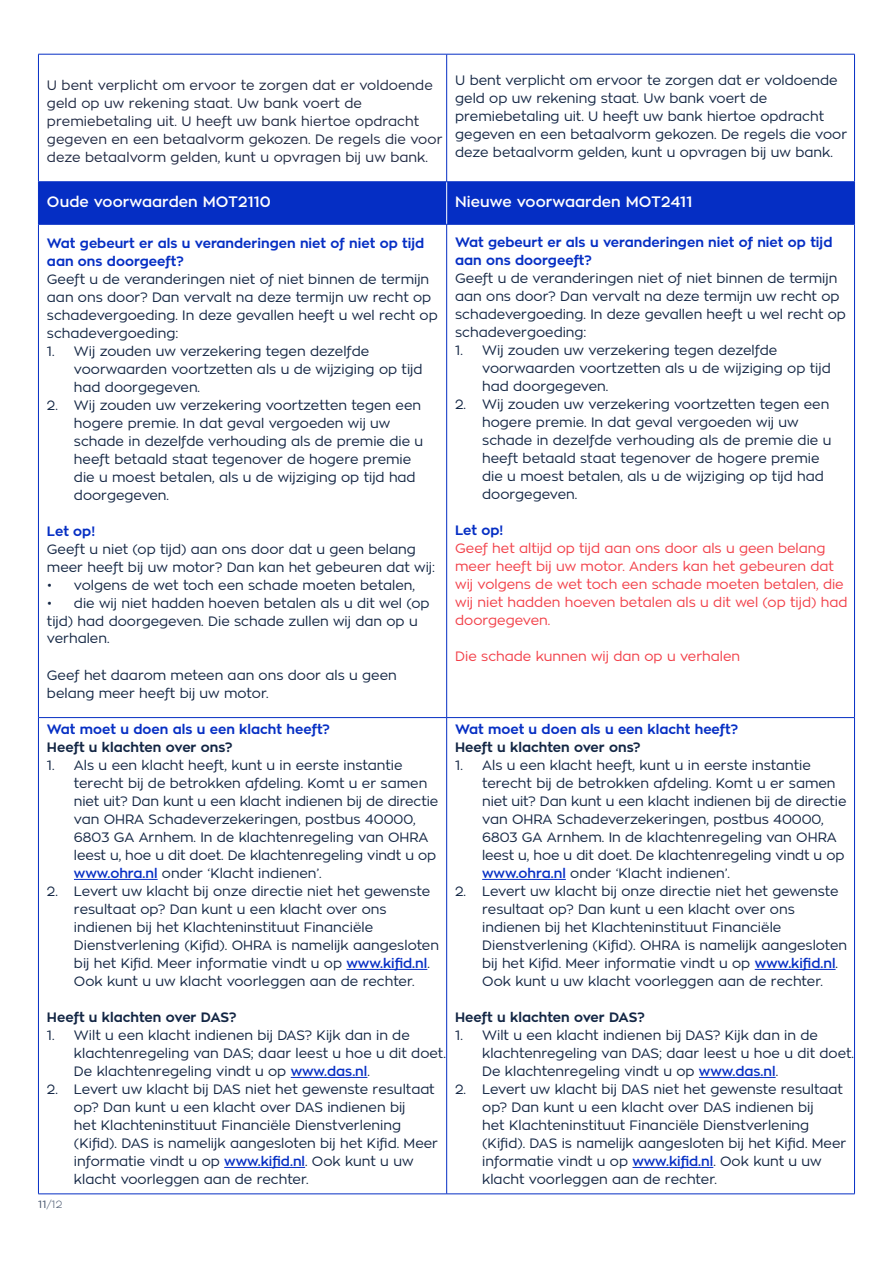
<style>
.page{position:relative;width:893px;height:1263px;background:#fff}
.page>*{position:absolute;margin:0;border:0;box-sizing:border-box;transform-origin:0 0}
.t1{font:600 15px "Zona Pro";letter-spacing:.005em;color:#fff}
.t2{font:13.5px/18px "Zona Pro";color:#132644}
.t3{font:13.5px/18px "Zona Pro";color:#f23f48}
.t4{font:13.5px/18px "Zona Pro";letter-spacing:.005em;color:#1e2842}
.t5{font:700 13.5px/18px "Zona Pro";color:#062fc4}
.t6{font:700 13.5px "Zona Pro";color:#132644}
.t7{font:300 10.5px "Zona Pro";color:#425169}
.s1{font-weight:600;color:#062fc4}
.s2{font-weight:400}
</style>
<div class="page">
<div style="left:39px;top:182px;width:815px;height:42px;background:#052ec4"></div>
<hr style="left:38px;top:54px;width:1px;height:128px;background:#052ec4">
<hr style="left:446px;top:54px;width:1px;height:128px;background:#052ec4">
<hr style="left:854px;top:54px;width:1px;height:128px;background:#052ec4">
<hr style="left:38px;top:224px;width:1px;height:493px;background:#052ec4">
<hr style="left:446px;top:224px;width:1px;height:493px;background:#052ec4">
<hr style="left:854px;top:224px;width:1px;height:493px;background:#052ec4">
<hr style="left:38px;top:717px;width:1px;height:477px;background:#052ec4">
<hr style="left:446px;top:718px;width:1px;height:476px;background:#052ec4">
<hr style="left:854px;top:717px;width:1px;height:477px;background:#052ec4">
<hr style="left:446px;top:182px;width:1px;height:42px;background:#fff">
<hr style="left:38px;top:54px;width:409px;height:1px;background:#062fc4">
<hr style="left:447px;top:54px;width:408px;height:1px;background:#062fc4">
<hr style="left:38px;top:181px;width:409px;height:1px;background:#062fc4">
<hr style="left:38px;top:182px;width:1px;height:42px;background:#062fc4">
<hr style="left:447px;top:181px;width:408px;height:1px;background:#062fc4">
<hr style="left:854px;top:182px;width:1px;height:42px;background:#062fc4">
<hr style="left:38px;top:224px;width:409px;height:1px;background:#062fc4">
<hr style="left:447px;top:224px;width:408px;height:1px;background:#062fc4">
<hr style="left:39px;top:717px;width:408px;height:1px;background:#062fc4">
<hr style="left:447px;top:717px;width:407px;height:1px;background:#062fc4">
<hr style="left:38px;top:1193px;width:409px;height:1px;background:#062fc4">
<hr style="left:447px;top:1193px;width:408px;height:1px;background:#062fc4">
<hr style="left:74px;top:879px;width:84px;height:1px;background:#062fc4">
<hr style="left:346px;top:969px;width:81px;height:1px;background:#062fc4">
<hr style="left:291px;top:1077px;width:76px;height:1px;background:#062fc4">
<hr style="left:224px;top:1167px;width:81px;height:1px;background:#062fc4">
<hr style="left:482px;top:879px;width:84px;height:1px;background:#062fc4">
<hr style="left:755px;top:969px;width:81px;height:1px;background:#062fc4">
<hr style="left:699px;top:1077px;width:77px;height:1px;background:#062fc4">
<hr style="left:632px;top:1167px;width:81px;height:1px;background:#062fc4">
<p class="t4" style="left:47px;top:76px;width:397px">U bent verplicht om ervoor te zorgen dat er voldoende geld op uw rekening staat. Uw bank voert de premiebetaling uit. U heeft uw bank hiertoe opdracht gegeven en een betaalvorm gekozen. De regels die voor deze betaalvorm gelden, kunt u opvragen bij uw bank.</p>
<p class="t2" style="left:455px;top:72px;width:394px">U bent verplicht om ervoor te zorgen dat er voldoende geld op uw rekening staat. Uw bank voert de premiebetaling uit. U heeft uw bank hiertoe opdracht gegeven en een betaalvorm gekozen. De regels die voor deze betaalvorm gelden, kunt u opvragen bij uw bank.</p>
<p class="t1" style="left:47px;top:192px;width:225px">Oude voorwaarden MOT2110</p>
<p class="t1" style="left:455px;top:192px;width:239px">Nieuwe voorwaarden MOT2411</p>
<p class="t5" style="left:47px;top:234px;width:379px">Wat gebeurt er als u veranderingen niet of niet op tijd aan ons doorgeeft?</p>
<p class="t2" style="left:47px;top:270px;width:392px">Geeft u de veranderingen niet of niet binnen de termijn aan ons door? Dan vervalt na deze termijn uw recht op schadevergoeding. In deze gevallen heeft u wel recht op schadevergoeding:</p>
<p class="t2" style="left:74px;top:342px;width:350px;text-indent:-27px">1. Wij zouden uw verzekering tegen dezelfde voorwaarden voortzetten als u de wijziging op tijd had doorgegeven.</p>
<p class="t2" style="left:74px;top:396px;width:351px;text-indent:-27px">2. Wij zouden uw verzekering voortzetten tegen een hogere premie. In dat geval vergoeden wij uw schade in dezelfde verhouding als de premie die u heeft betaald staat tegenover de hogere premie die u moest betalen, als u de wijziging op tijd had doorgegeven.</p>
<p class="t5" style="left:47px;top:522px;width:50px">Let op!</p>
<p class="t2" style="left:47px;top:540px;width:390px">Geeft u niet (op tijd) aan ons door dat u geen belang meer heeft bij uw motor? Dan kan het gebeuren dat wij:</p>
<p class="t2" style="left:47px;top:576px;width:370px">• volgens de wet toch een schade moeten betalen,</p>
<p class="t2" style="left:47px;top:594px;width:384px">• die wij niet hadden hoeven betalen als u dit wel (op tijd) had doorgegeven. Die schade zullen wij dan op u verhalen.</p>
<p class="t2" style="left:47px;top:666px;width:351px">Geef het daarom meteen aan ons door als u geen belang meer heeft bij uw motor.</p>
<p class="t5" style="left:455px;top:234px;width:379px">Wat gebeurt er als u veranderingen niet of niet op tijd aan ons doorgeeft?</p>
<p class="t2" style="left:455px;top:270px;width:392px">Geeft u de veranderingen niet of niet binnen de termijn aan ons door? Dan vervalt na deze termijn uw recht op schadevergoeding. In deze gevallen heeft u wel recht op schadevergoeding:</p>
<p class="t2" style="left:482px;top:341px;width:350px;text-indent:-27px">1. Wij zouden uw verzekering tegen dezelfde voorwaarden voortzetten als u de wijziging op tijd had doorgegeven.</p>
<p class="t2" style="left:482px;top:395px;width:351px;text-indent:-27px">2. Wij zouden uw verzekering voortzetten tegen een hogere premie. In dat geval vergoeden wij uw schade in dezelfde verhouding als de premie die u heeft betaald staat tegenover de hogere premie die u moest betalen, als u de wijziging op tijd had doorgegeven.</p>
<p class="t5" style="left:455px;top:522px;width:50px">Let op!</p>
<p class="t3" style="left:455px;top:539px;width:394px">Geef het altijd op tijd aan ons door als u geen belang meer heeft bij uw motor. Anders kan het gebeuren dat wij volgens de wet toch een schade moeten betalen, die wij niet hadden hoeven betalen als u dit wel (op tijd) had doorgegeven.</p>
<p class="t3" style="left:455px;top:647px;width:287px">Die schade kunnen wij dan op u verhalen</p>
<p class="t5" style="left:47px;top:720px;width:284px">Wat moet u doen als u een klacht heeft?</p>
<p class="t6" style="left:47px;top:738px;width:187px">Heeft u klachten over ons?</p>
<p class="t2" style="left:74px;top:756px;width:366px;text-indent:-27px">1. Als u een klacht heeft, kunt u in eerste instantie terecht bij de betrokken afdeling. Komt u er samen niet uit? Dan kunt u een klacht indienen bij de directie van OHRA Schadeverzekeringen, postbus 40000, 6803 GA Arnhem. In de klachtenregeling van OHRA leest u, hoe u dit doet. De klachtenregeling vindt u op <span class="s1">www.ohra.nl</span> onder ‘Klacht indienen’.</p>
<p class="t2" style="left:74px;top:882px;width:367px;text-indent:-27px">2. Levert uw klacht bij onze directie niet het gewenste resultaat op? Dan kunt u een klacht over ons indienen bij het Klachteninstituut Financiële Dienstverlening (Kifid). OHRA is namelijk aangesloten bij het Kifid. Meer informatie vindt u op <span class="s1">www.kifid.nl</span>.<br>Ook kunt u uw klacht voorleggen aan de rechter.</p>
<p class="t6" style="left:47px;top:1008px;width:191px">Heeft u klachten over DAS?</p>
<p class="t2" style="left:74px;top:1026px;width:373px;text-indent:-27px">1. Wilt u een klacht indienen bij DAS? Kijk dan in de klachtenregeling van DAS; daar leest u hoe u dit doet.<br>De klachtenregeling vindt u op <span class="s1">www.das.nl</span>.</p>
<p class="t2" style="left:74px;top:1080px;width:366px;text-indent:-27px">2. Levert uw klacht bij DAS niet het gewenste resultaat op? Dan kunt u een klacht over DAS indienen bij<br>het Klachteninstituut Financiële Dienstverlening (Kifid). DAS is namelijk aangesloten bij het Kifid. Meer informatie vindt u op <span class="s1">www.kifid.nl</span>. Ook kunt u uw klacht voorleggen aan de rechter.</p>
<p class="t7" style="left:38px;top:1197px;width:25px"><span class="s2">11</span>/12</p>
<p class="t5" style="left:455px;top:720px;width:284px">Wat moet u doen als u een klacht heeft?</p>
<p class="t6" style="left:455px;top:738px;width:187px">Heeft u klachten over ons?</p>
<p class="t2" style="left:482px;top:756px;width:366px;text-indent:-27px">1. Als u een klacht heeft, kunt u in eerste instantie terecht bij de betrokken afdeling. Komt u er samen niet uit? Dan kunt u een klacht indienen bij de directie van OHRA Schadeverzekeringen, postbus 40000, 6803 GA Arnhem. In de klachtenregeling van OHRA leest u, hoe u dit doet. De klachtenregeling vindt u op <span class="s1">www.ohra.nl</span> onder ‘Klacht indienen’.</p>
<p class="t2" style="left:482px;top:882px;width:367px;text-indent:-27px">2. Levert uw klacht bij onze directie niet het gewenste resultaat op? Dan kunt u een klacht over ons indienen bij het Klachteninstituut Financiële Dienstverlening (Kifid). OHRA is namelijk aangesloten bij het Kifid. Meer informatie vindt u op <span class="s1">www.kifid.nl</span>.<br>Ook kunt u uw klacht voorleggen aan de rechter.</p>
<p class="t6" style="left:455px;top:1008px;width:191px">Heeft u klachten over DAS?</p>
<p class="t2" style="left:482px;top:1026px;width:373px;text-indent:-27px">1. Wilt u een klacht indienen bij DAS? Kijk dan in de klachtenregeling van DAS; daar leest u hoe u dit doet.<br>De klachtenregeling vindt u op <span class="s1">www.das.nl</span>.</p>
<p class="t2" style="left:482px;top:1080px;width:366px;text-indent:-27px">2. Levert uw klacht bij DAS niet het gewenste resultaat op? Dan kunt u een klacht over DAS indienen bij<br>het Klachteninstituut Financiële Dienstverlening (Kifid). DAS is namelijk aangesloten bij het Kifid. Meer informatie vindt u op <span class="s1">www.kifid.nl</span>. Ook kunt u uw klacht voorleggen aan de rechter.</p>
</div>
